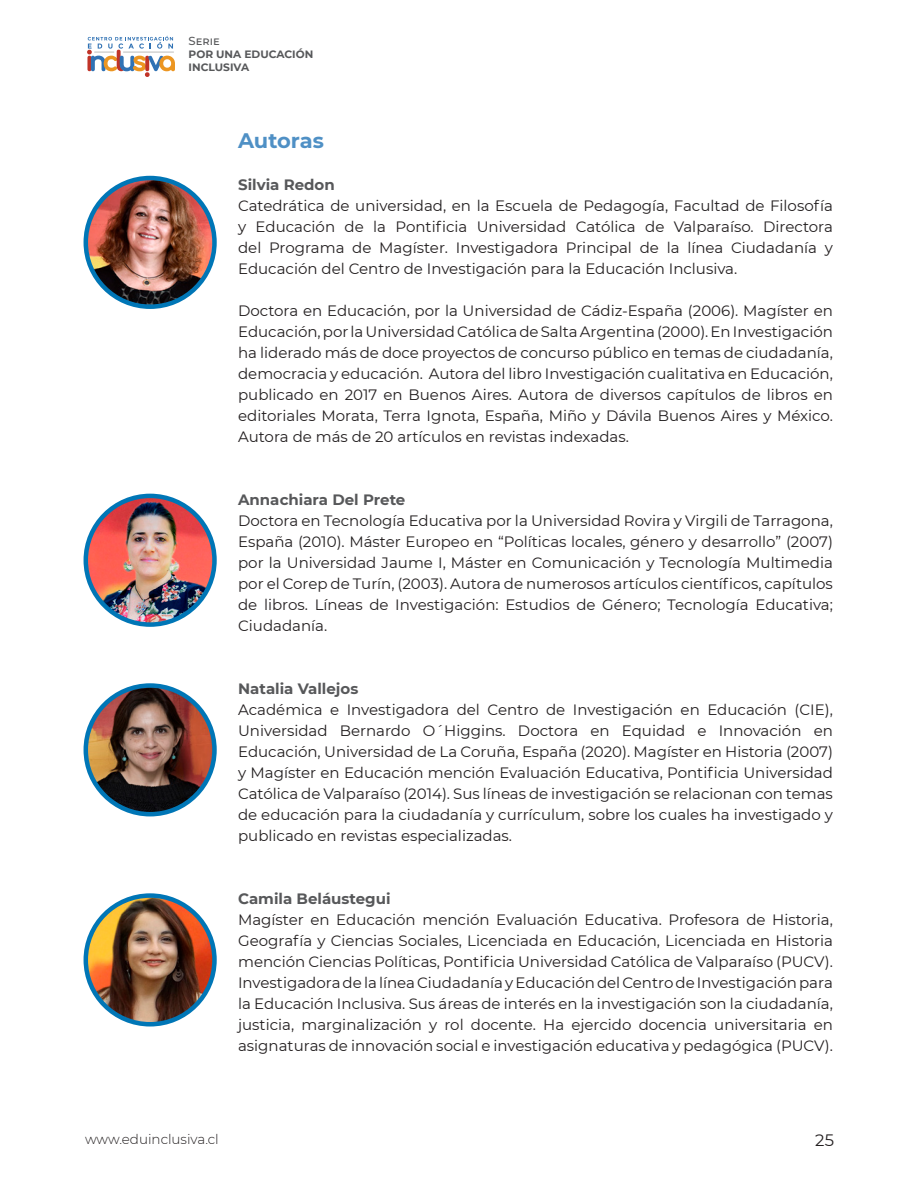
<style>
.page{position:relative;width:918px;height:1188px;background:#fff}
.page>*{position:absolute;margin:0;border:0;box-sizing:border-box;transform-origin:0 0}
.t1{font:700 21px "Montserrat";letter-spacing:-.005em;color:#4f90c5}
.t2{font:16.5px "Montserrat";color:#231f20}
.t3{font:15px/21px "Montserrat";color:#231f20;text-align:justify}
.t4{font:700 15px "Montserrat";color:#57585a}
.t5{font:300 13.5px "Montserrat";color:#231f20}
.t6{font:500 11.55px "Montserrat";color:#57585a}
.t7{font:700 10.65px/13.5px "Montserrat";color:#57585a}
</style>
<div class="page">
<svg style="left:87px;top:36px;width:88px;height:41px"></svg>
<hr style="left:94px;top:51px;width:20px;height:2px;background:#d0d0cf">
<hr style="left:123px;top:51px;width:51px;height:2px;background:#d0d0cf">
<img style="left:86px;top:178px;width:128px;height:129px;border-radius:64px">
<div style="left:84px;top:176px;width:133px;height:133px;border:4px solid #0076b6;border-radius:50%"></div>
<img style="left:86px;top:496px;width:128px;height:129px;border-radius:64px">
<div style="left:84px;top:494px;width:133px;height:133px;border:4px solid #0076b6;border-radius:50%"></div>
<img style="left:86px;top:686px;width:128px;height:128px;border-radius:64px">
<div style="left:84px;top:683px;width:133px;height:133px;border:4px solid #0076b6;border-radius:50%"></div>
<img style="left:86px;top:896px;width:128px;height:128px;border-radius:64px">
<div style="left:84px;top:893px;width:133px;height:134px;border:4px solid #0076b6;border-radius:50%"></div>
<p class="t6" style="left:189px;top:32px;width:33px">Serie</p>
<p class="t7" style="left:189px;top:47px;width:126px">POR UNA EDUCACIÓN<br>INCLUSIVA</p>
<p class="t1" style="left:238px;top:125px;width:87px">Autoras</p>
<p class="t4" style="left:238px;top:174px;width:98px">Silvia Redon</p>
<p class="t3" style="left:238px;top:195px;width:596px">Catedrática de universidad, en la Escuela de Pedagogía, Facultad de Filosofía y Educación de la Pontificia Universidad Católica de Valparaíso. Directora del Programa de Magíster. Investigadora Principal de la línea Ciudadanía y Educación del Centro de Investigación para la Educación Inclusiva.</p>
<p class="t3" style="left:238px;top:300px;width:596px">Doctora en Educación, por la Universidad de Cádiz‐España (2006). Magíster en Educación, por la Universidad Católica de Salta Argentina (2000). En Investigación ha liderado más de doce proyectos de concurso público en temas de ciudadanía, democracia y educación. Autora del libro Investigación cualitativa en Educación, publicado en 2017 en Buenos Aires. Autora de diversos capítulos de libros en editoriales Morata, Terra Ignota, España, Miño y Dávila Buenos Aires y México.<br>Autora de más de 20 artículos en revistas indexadas.</p>
<p class="t4" style="left:238px;top:489px;width:169px">Annachiara Del Prete</p>
<p class="t3" style="left:238px;top:510px;width:596px">Doctora en Tecnología Educativa por la Universidad Rovira y Virgili de Tarragona, España (2010). Máster Europeo en “Políticas locales, género y desarrollo” (2007) por la Universidad Jaume I, Máster en Comunicación y Tecnología Multimedia por el Corep de Turín, (2003). Autora de numerosos artículos científicos, capítulos de libros. Líneas de Investigación: Estudios de Género; Tecnología Educativa; Ciudadanía.</p>
<p class="t4" style="left:238px;top:678px;width:122px">Natalia Vallejos</p>
<p class="t3" style="left:238px;top:699px;width:596px">Académica e Investigadora del Centro de Investigación en Educación (CIE), Universidad Bernardo O´Higgins. Doctora en Equidad e Innovación en Educación, Universidad de La Coruña, España (2020). Magíster en Historia (2007) y Magíster en Educación mención Evaluación Educativa, Pontificia Universidad Católica de Valparaíso (2014). Sus líneas de investigación se relacionan con temas de educación para la ciudadanía y currículum, sobre los cuales ha investigado y publicado en revistas especializadas.</p>
<p class="t4" style="left:238px;top:888px;width:154px">Camila Beláustegui</p>
<p class="t3" style="left:238px;top:909px;width:596px">Magíster en Educación mención Evaluación Educativa. Profesora de Historia, Geografía y Ciencias Sociales, Licenciada en Educación, Licenciada en Historia mención Ciencias Políticas, Pontificia Universidad Católica de Valparaíso (PUCV).<br>Investigadora de la línea Ciudadanía y Educación del Centro de Investigación para la Educación Inclusiva. Sus áreas de interés en la investigación son la ciudadanía, justicia, marginalización y rol docente. Ha ejercido docencia universitaria en asignaturas de innovación social e investigación educativa y pedagógica (PUCV).</p>
<p class="t5" style="left:85px;top:1130px;width:135px">www.eduinclusiva.cl</p>
<p class="t2" style="left:815px;top:1128px;width:20px">25</p>
</div>
